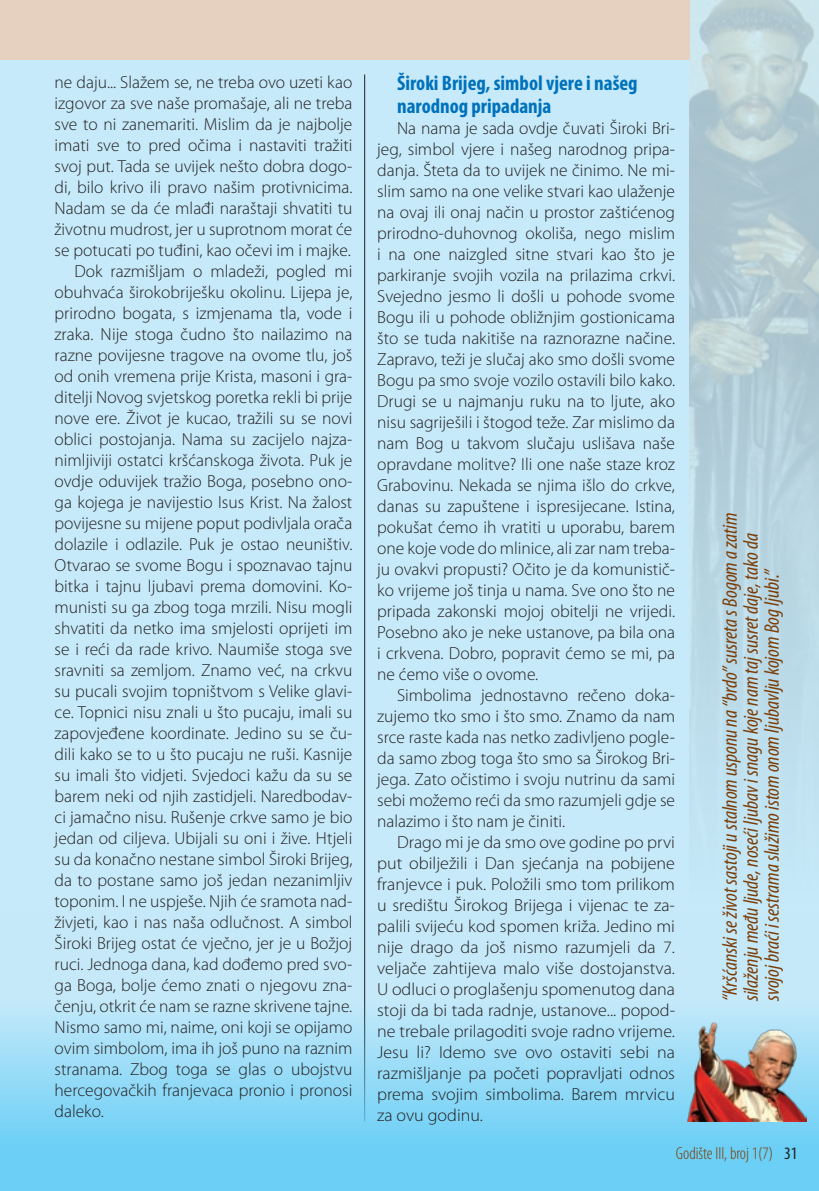
<style>
.page{position:relative;width:819px;height:1191px;background:#c6eafa}
.page>*{position:absolute;margin:0;border:0;box-sizing:border-box;transform-origin:0 0}
.t1{font:italic condensed 21px/21px "Myriad Pro";color:#7c3e08}
.t2{font:700 condensed 21px/22.8px "Myriad Pro";color:#0072bc}
.t3{font:300 17.5px/21px "Myriad Pro";color:#231f20;text-align:justify}
.t4{font:300 condensed 17.5px "Myriad Pro";color:#7c3e08}
.s1{font-weight:400;color:#231f20}
</style>
<div class="page">
<hr style="left:364px;top:74px;width:1px;height:1047px;background:#231f20">
<svg style="left:0;top:912px;width:819px;height:279px"></svg>
<img style="left:690px;top:0;width:129px;height:921px">
<div style="left:0;top:0;width:690px;height:60px;background:#e6d1c1"></div>
<img style="left:687px;top:1022px;width:119px;height:99px">
<p class="t3" style="left:55px;top:71px;width:299px">ne daju... Slažem se, ne treba ovo uzeti kao</p>
<p class="t3" style="left:55px;top:92px;width:299px">izgovor za sve naše promašaje, ali ne treba</p>
<p class="t3" style="left:55px;top:113px;width:299px">sve to ni zanemariti. Mislim da je najbolje</p>
<p class="t3" style="left:55px;top:134px;width:299px">imati sve to pred očima i nastaviti tražiti</p>
<p class="t3" style="left:55px;top:155px;width:299px">svoj put. Tada se uvijek nešto dobra dogo-</p>
<p class="t3" style="left:55px;top:176px;width:299px">di, bilo krivo ili pravo našim protivnicima.</p>
<p class="t3" style="left:55px;top:197px;width:299px">Nadam se da će mlađi naraštaji shvatiti tu</p>
<p class="t3" style="left:55px;top:218px;width:299px">životnu mudrost, jer u suprotnom morat će</p>
<p class="t3" style="left:55px;top:239px;width:298px">se potucati po tuđini, kao očevi im i majke.</p>
<p class="t3" style="left:74px;top:260px;width:279px">Dok razmišljam o mladeži, pogled mi</p>
<p class="t3" style="left:55px;top:281px;width:299px">obuhvaća širokobriješku okolinu. Lijepa je,</p>
<p class="t3" style="left:55px;top:302px;width:299px">prirodno bogata, s izmjenama tla, vode i</p>
<p class="t3" style="left:55px;top:323px;width:299px">zraka. Nije stoga čudno što nailazimo na</p>
<p class="t3" style="left:55px;top:344px;width:299px">razne povijesne tragove na ovome tlu, još</p>
<p class="t3" style="left:55px;top:365px;width:299px">od onih vremena prije Krista, masoni i gra-</p>
<p class="t3" style="left:55px;top:386px;width:299px">ditelji Novog svjetskog poretka rekli bi prije</p>
<p class="t3" style="left:55px;top:407px;width:299px">nove ere. Život je kucao, tražili su se novi</p>
<p class="t3" style="left:55px;top:428px;width:299px">oblici postojanja. Nama su zacijelo najza-</p>
<p class="t3" style="left:55px;top:449px;width:299px">nimljiviji ostatci kršćanskoga života. Puk je</p>
<p class="t3" style="left:55px;top:470px;width:299px">ovdje oduvijek tražio Boga, posebno ono-</p>
<p class="t3" style="left:55px;top:491px;width:299px">ga kojega je navijestio Isus Krist. Na žalost</p>
<p class="t3" style="left:55px;top:512px;width:299px">povijesne su mijene poput podivljala orača</p>
<p class="t3" style="left:55px;top:533px;width:299px">dolazile i odlazile. Puk je ostao neuništiv.</p>
<p class="t3" style="left:55px;top:554px;width:299px">Otvarao se svome Bogu i spoznavao tajnu</p>
<p class="t3" style="left:55px;top:575px;width:299px">bitka i tajnu ljubavi prema domovini. Ko-</p>
<p class="t3" style="left:55px;top:596px;width:299px">munisti su ga zbog toga mrzili. Nisu mogli</p>
<p class="t3" style="left:55px;top:617px;width:299px">shvatiti da netko ima smjelosti oprijeti im</p>
<p class="t3" style="left:55px;top:638px;width:299px">se i reći da rade krivo. Naumiše stoga sve</p>
<p class="t3" style="left:55px;top:659px;width:299px">sravniti sa zemljom. Znamo već, na crkvu</p>
<p class="t3" style="left:55px;top:680px;width:299px">su pucali svojim topništvom s Velike glavi-</p>
<p class="t3" style="left:55px;top:701px;width:299px">ce. Topnici nisu znali u što pucaju, imali su</p>
<p class="t3" style="left:55px;top:722px;width:299px">zapovjeđene koordinate. Jedino su se ču-</p>
<p class="t3" style="left:55px;top:743px;width:299px">dili kako se to u što pucaju ne ruši. Kasnije</p>
<p class="t3" style="left:55px;top:764px;width:299px">su imali što vidjeti. Svjedoci kažu da su se</p>
<p class="t3" style="left:55px;top:785px;width:299px">barem neki od njih zastidjeli. Naredbodav-</p>
<p class="t3" style="left:55px;top:806px;width:299px">ci jamačno nisu. Rušenje crkve samo je bio</p>
<p class="t3" style="left:55px;top:827px;width:299px">jedan od ciljeva. Ubijali su oni i žive. Htjeli</p>
<p class="t3" style="left:55px;top:848px;width:299px">su da konačno nestane simbol Široki Brijeg,</p>
<p class="t3" style="left:55px;top:869px;width:299px">da to postane samo još jedan nezanimljiv</p>
<p class="t3" style="left:55px;top:890px;width:299px">toponim. I ne uspješe. Njih će sramota nad-</p>
<p class="t3" style="left:55px;top:911px;width:299px">živjeti, kao i nas naša odlučnost. A simbol</p>
<p class="t3" style="left:55px;top:932px;width:299px">Široki Brijeg ostat će vječno, jer je u Božjoj</p>
<p class="t3" style="left:55px;top:953px;width:299px">ruci. Jednoga dana, kad dođemo pred svo-</p>
<p class="t3" style="left:55px;top:974px;width:299px">ga Boga, bolje ćemo znati o njegovu zna-</p>
<p class="t3" style="left:55px;top:995px;width:299px">čenju, otkrit će nam se razne skrivene tajne.</p>
<p class="t3" style="left:55px;top:1016px;width:299px">Nismo samo mi, naime, oni koji se opijamo</p>
<p class="t3" style="left:55px;top:1037px;width:299px">ovim simbolom, ima ih još puno na raznim</p>
<p class="t3" style="left:55px;top:1058px;width:299px">stranama. Zbog toga se glas o ubojstvu</p>
<p class="t3" style="left:55px;top:1079px;width:299px">hercegovačkih franjevaca pronio i pronosi</p>
<p class="t3" style="left:55px;top:1100px;width:51px">daleko.</p>
<p class="t2" style="left:397px;top:71px;width:242px">Široki Brijeg, simbol vjere i našeg narodnog pripadanja</p>
<p class="t3" style="left:377px;top:118px;width:299px;text-indent:20px">Na nama je sada ovdje čuvati Široki Bri&shy;jeg, simbol vjere i našeg narodnog pripa&shy;danja. Šteta da to uvijek ne činimo. Ne mi&shy;slim samo na one velike stvari kao ulaženje na ovaj ili onaj način u prostor zaštićenog prirodno-duhovnog okoliša, nego mislim i na one naizgled sitne stvari kao što je parkiranje svojih vozila na prilazima crkvi.<br>Svejedno jesmo li došli u pohode svome Bogu ili u pohode obližnjim gostionicama što se tuda nakitiše na raznorazne načine.<br>Zapravo, teži je slučaj ako smo došli svome Bogu pa smo svoje vozilo ostavili bilo kako.<br>Drugi se u najmanju ruku na to ljute, ako nisu sagriješili i štogod teže. Zar mislimo da nam Bog u takvom slučaju uslišava naše opravdane molitve? Ili one naše staze kroz Grabovinu. Nekada se njima išlo do crkve, danas su zapuštene i ispresijecane. Istina, pokušat ćemo ih vratiti u uporabu, barem one koje vode do mlinice, ali zar nam treba&shy;ju ovakvi propusti? Očito je da komunistič&shy;ko vrijeme još tinja u nama. Sve ono što ne pripada zakonski mojoj obitelji ne vrijedi.<br>Posebno ako je neke ustanove, pa bila ona i crkvena. Dobro, popravit ćemo se mi, pa ne ćemo više o ovome.</p>
<p class="t3" style="left:377px;top:685px;width:299px;text-indent:20px">Simbolima jednostavno rečeno doka&shy;zujemo tko smo i što smo. Znamo da nam srce raste kada nas netko zadivljeno pogle&shy;da samo zbog toga što smo sa Širokog Bri&shy;jega. Zato očistimo i svoju nutrinu da sami sebi možemo reći da smo razumjeli gdje se nalazimo i što nam je činiti.</p>
<p class="t3" style="left:377px;top:832px;width:299px;text-indent:20px">Drago mi je da smo ove godine po prvi put obilježili i Dan sjećanja na pobijene franjevce i puk. Položili smo tom prilikom u središtu Širokog Brijega i vijenac te za&shy;palili svijeću kod spomen križa. Jedino mi nije drago da još nismo razumjeli da 7. veljače zahtijeva malo više dostojanstva.<br>U odluci o proglašenju spomenutog dana stoji da bi tada radnje, ustanove... popod&shy;ne trebale prilagoditi svoje radno vrijeme.<br>Jesu li? Idemo sve ovo ostaviti sebi na razmišljanje pa početi popravljati odnos prema svojim simbolima. Barem mrvicu za ovu godinu.</p>
<p class="t1" style="left:719px;top:1001px;width:490px;rotate:-90deg">“Kršćanski se život sastoji u stalnom usponu na “brdo” susreta s Bogom a zatim silaženju među ljude, noseći ljubav i snagu koje nam tajsusret daje, tako da svojojbraći i sestrama služimo istom onom ljubavlju kojom Bog ljubi.”</p>
<p class="t4" style="left:675px;top:1144px;width:123px">Godište III, broj 1(7) <span class="s1">31</span></p>
</div>
